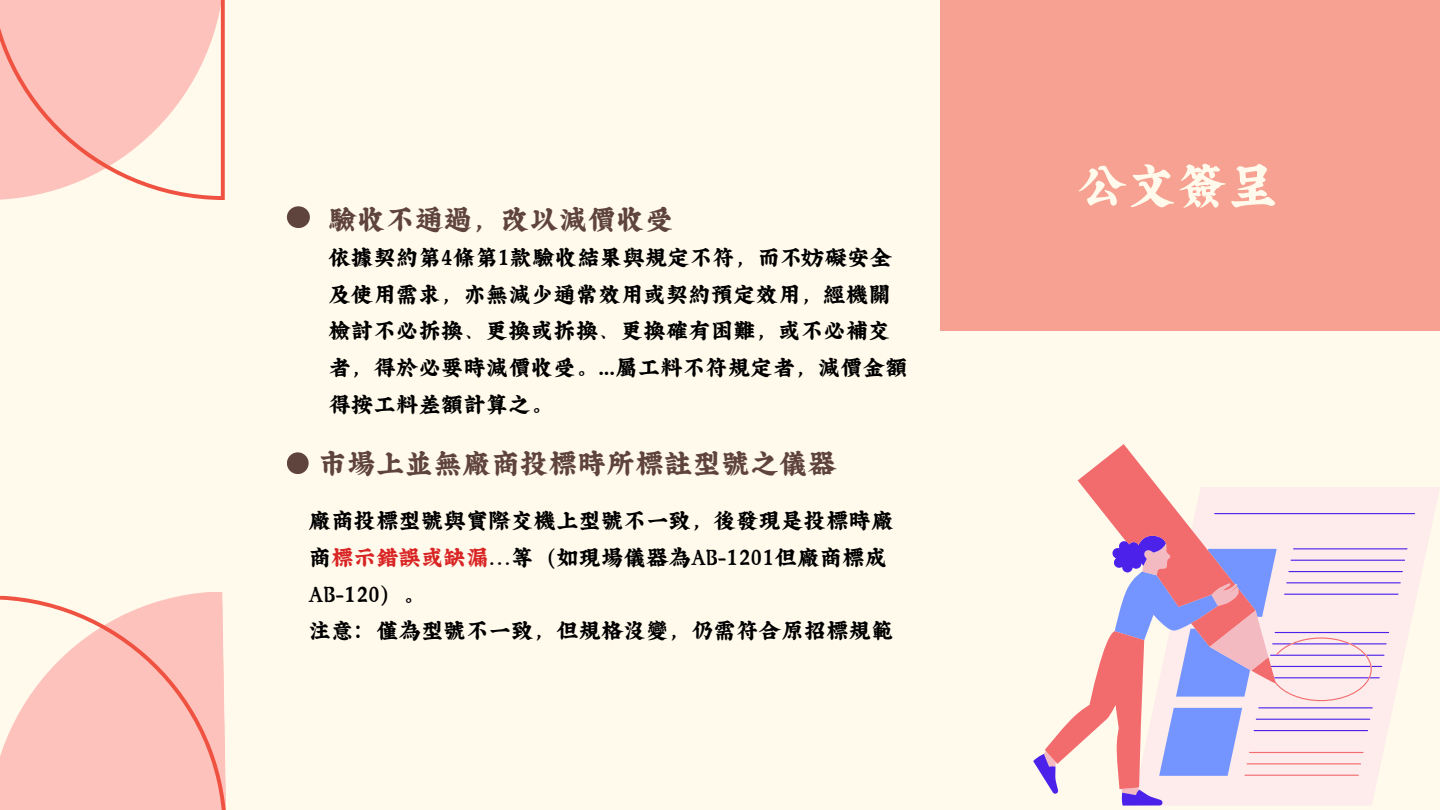
<style>
.page{position:relative;width:1440px;height:810px;background:#fffaeb}
.page>*{position:absolute;margin:0;border:0;box-sizing:border-box;transform-origin:0 0}
.t1{font:55.8px "Canva Wu Jing Kui Ben TC";color:#fffaeb}
.t2{font:32px "Canva Wu Jing Kui Ben TC";color:#5f433d}
.t3{font:25px/36.8px "Canva Wu Jing Kui Ben TC";color:#000}
.s1{color:#d92424}
</style>
<div class="page">
<div style="left:940px;top:0;width:499px;height:330px;background:#f6a191"></div>
<svg style="left:0;top:0;width:224px;height:200px"></svg>
<svg style="left:0;top:592px;width:226px;height:218px;fill:#fdc2bc"></svg>
<svg style="left:1372px;top:487px;width:68px;height:114px;fill:#fdeceb"></svg>
<svg style="left:1033px;top:513px;width:382px;height:293px;fill:#fdeceb"></svg>
<svg style="left:1045px;top:444px;width:327px;height:345px"></svg>
<div style="left:287px;top:206px;width:23px;height:22px;background:#5f433d;border-radius:50%"></div>
<div style="left:287px;top:452px;width:22px;height:22px;background:#5f433d;border-radius:50%"></div>
<h2 class="t2" style="left:328px;top:203px;width:347px">驗收不通過，改以減價收受</h2>
<p class="t3" style="left:328px;top:239px;width:581px">依據契約第4條第1款驗收結果與規定不符，而不妨礙安全及使用需求，亦無減少通常效用或契約預定效用，經機關檢討不必拆換、更換或拆換、更換確有困難，或不必補交者，得於必要時減價收受。...屬工料不符規定者，減價金額得按工料差額計算之。</p>
<p class="t2" style="left:318px;top:447px;width:520px">市場上並無廠商投標時所標註型號之儀器</p>
<p class="t3" style="left:309px;top:502px;width:586px">廠商投標型號與實際交機上型號不一致，後發現是投標時廠商<span class="s1">標示錯誤或缺漏</span>…等（如現場儀器為AB-1201但廠商標成<br>AB-120）。<br>注意：僅為型號不一致，但規格沒變，仍需符合原招標規範</p>
<p class="t1" style="left:1077px;top:158px;width:202px">公文簽呈</p>
</div>
